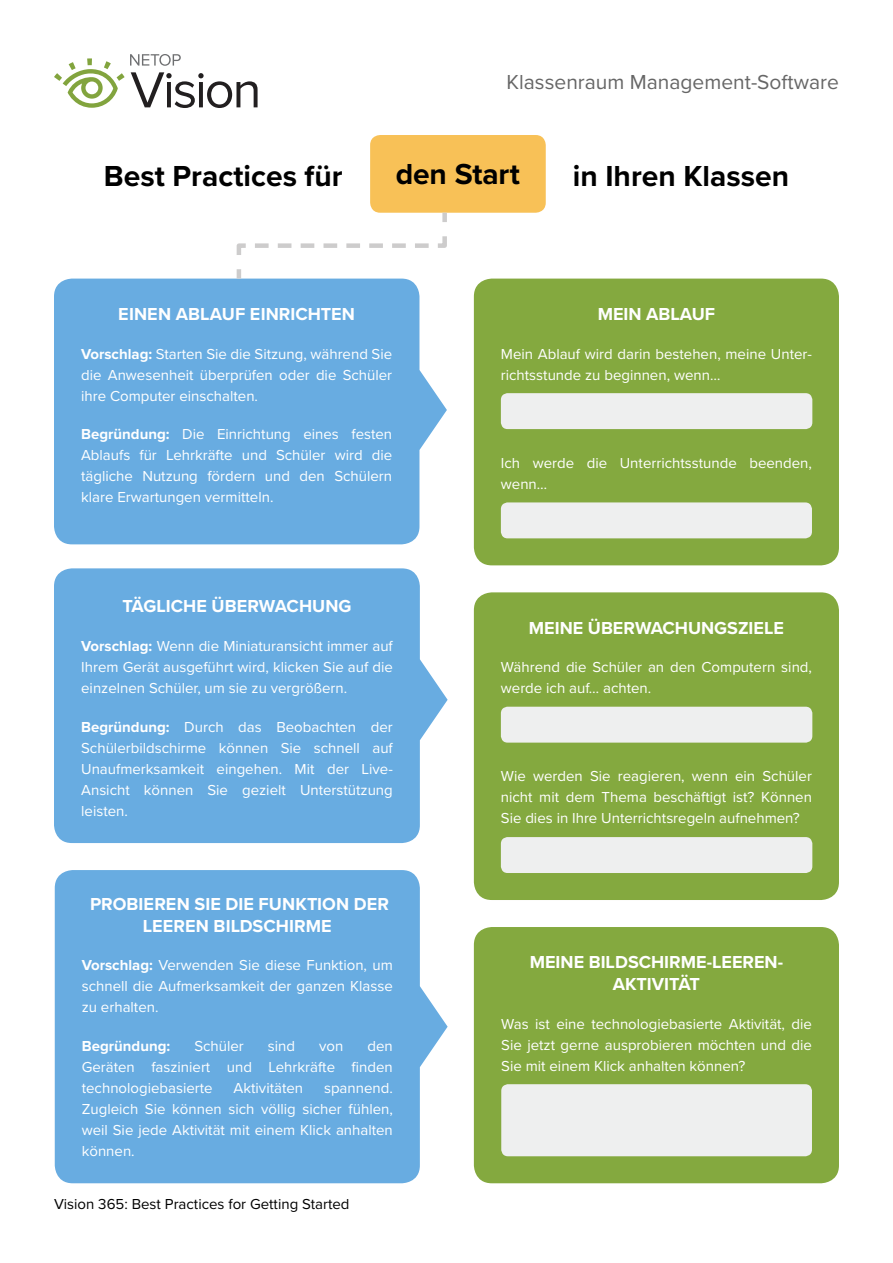
<style>
.page{position:relative;width:893px;height:1263px;background:#fff}
.page>*{position:absolute;margin:0;border:0;box-sizing:border-box;transform-origin:0 0}
.t1{font:700 30px "Proxima Nova";color:#000}
.t2{font:21px "Proxima Nova";color:#666}
.t3{font:700 18px/21.6px "Proxima Nova";color:#fff;text-align:center}
.t4{font:15px/21px "Proxima Nova";color:#fff;text-align:justify}
.t5{font:15px "Proxima Nova";color:#000}
.t6{font:700 15px "Proxima Nova";color:#fff}
.s1{font-weight:700}
</style>
<div class="page">
<div style="left:55px;top:870px;width:393px;height:313px;background:#68ace1"></div>
<div style="left:54px;top:568px;width:394px;height:275px;background:#68ace1"></div>
<div style="left:54px;top:279px;width:393px;height:265px;background:#68ace1"></div>
<div style="left:370px;top:135px;width:176px;height:78px;background:#f8c157;border-radius:10px"></div>
<div style="left:474px;top:927px;width:365px;height:256px;background:#84a93f;border-radius:18px"></div>
<div style="left:474px;top:592px;width:365px;height:308px;background:#84a93f;border-radius:18px"></div>
<div style="left:474px;top:279px;width:365px;height:286px;background:#84a93f;border-radius:18px"></div>
<svg style="left:54px;top:54px;width:204px;height:54px"></svg>
<div style="left:501px;top:393px;width:311px;height:36px;background:#eeefef;border-radius:7px"></div>
<div style="left:501px;top:502px;width:311px;height:36px;background:#eeefef;border-radius:7px"></div>
<svg style="left:234px;top:208px;width:215px;height:75px"></svg>
<div style="left:501px;top:1084px;width:311px;height:72px;background:#eeefef;border-radius:7px"></div>
<div style="left:501px;top:707px;width:311px;height:36px;background:#eeefef;border-radius:7px"></div>
<div style="left:501px;top:837px;width:311px;height:36px;background:#eeefef;border-radius:7px"></div>
<h2 class="t2" style="left:506px;top:67px;width:334px">Klassenraum Management-Software</h2>
<h1 class="t1" style="left:104px;top:153px;width:240px">Best Practices für</h1>
<h1 class="t1" style="left:396px;top:152px;width:126px">den Start</h1>
<h1 class="t1" style="left:573px;top:153px;width:218px">in Ihren Klassen</h1>
<p class="t3" style="left:118px;top:303px;width:238px">EINEN ABLAUF EINRICHTEN</p>
<p class="t3" style="left:598px;top:303px;width:119px">MEIN ABLAUF</p>
<p class="t4" style="left:81px;top:342px;width:313px"><span class="s1">Vorschlag:</span> Starten Sie die Sitzung, während Sie die Anwesenheit überprüfen oder die Schüler ihre Computer einschalten.</p>
<p class="t4" style="left:81px;top:423px;width:313px"><span class="s1">Begründung:</span> Die Einrichtung eines festen Ablaufs für Lehrkräfte und Schüler wird die tägliche Nutzung fördern und den Schülern klare Erwartungen vermitteln.</p>
<p class="t4" style="left:501px;top:342px;width:313px">Mein Ablauf wird darin bestehen, meine Unter&shy;richtsstunde zu beginnen, wenn…</p>
<p class="t4" style="left:501px;top:452px;width:313px">Ich werde die Unterrichtsstunde beenden, wenn…</p>
<p class="t3" style="left:122px;top:595px;width:231px">TÄGLICHE ÜBERWACHUNG</p>
<p class="t4" style="left:81px;top:635px;width:313px"><span class="s1">Vorschlag:</span> Wenn die Miniaturansicht immer auf Ihrem Gerät ausgeführt wird, klicken Sie auf die einzelnen Schüler, um sie zu vergrößern.</p>
<p class="t4" style="left:81px;top:716px;width:313px"><span class="s1">Begründung:</span> Durch das Beobachten der Schülerbildschirme können Sie schnell auf Unaufmerksamkeit eingehen. Mit der Live-Ansicht können Sie gezielt Unterstützung leisten.</p>
<p class="t3" style="left:90px;top:893px;width:300px">PROBIEREN SIE DIE FUNKTION DER<br>LEEREN BILDSCHIRME</p>
<p class="t4" style="left:82px;top:954px;width:313px"><span class="s1">Vorschlag:</span> Verwenden Sie diese Funktion, um schnell die Aufmerksamkeit der ganzen Klasse zu erhalten.</p>
<p class="t6" style="left:82px;top:1035px;width:90px">Begründung:</p>
<p class="t4" style="left:194px;top:1035px;width:51px">Schüler</p>
<p class="t4" style="left:268px;top:1035px;width:29px">sind</p>
<p class="t4" style="left:319px;top:1035px;width:26px">von</p>
<p class="t4" style="left:82px;top:1035px;width:313px;text-indent:286px">den Geräten fasziniert und Lehrkräfte finden technologiebasierte</p>
<p class="t4" style="left:82px;top:1077px;width:313px;text-indent:242px">spannend.<br>Zugleich Sie können sich völlig sicher fühlen, weil Sie jede Aktivität mit einem Klick anhalten können.</p>
<p class="t4" style="left:234px;top:1077px;width:71px">Aktivitäten</p>
<p class="t5" style="left:54px;top:1193px;width:297px">Vision 365: Best Practices for Getting Started</p>
<p class="t3" style="left:529px;top:616px;width:257px">MEINE ÜBERWACHUNGSZIELE</p>
<p class="t4" style="left:501px;top:656px;width:313px">Während die Schüler an den Computern sind, werde ich auf… achten.</p>
<p class="t4" style="left:501px;top:765px;width:313px">Wie werden Sie reagieren, wenn ein Schüler nicht mit dem Thema beschäftigt ist? Können Sie dies in Ihre Unterrichtsregeln aufnehmen?</p>
<p class="t3" style="left:530px;top:951px;width:255px">MEINE BILDSCHIRME-LEEREN-<br>AKTIVITÄT</p>
<p class="t4" style="left:501px;top:1012px;width:312px">Was ist eine technologiebasierte Aktivität, die Sie jetzt gerne ausprobieren möchten und die Sie mit einem Klick anhalten können?</p>
</div>
